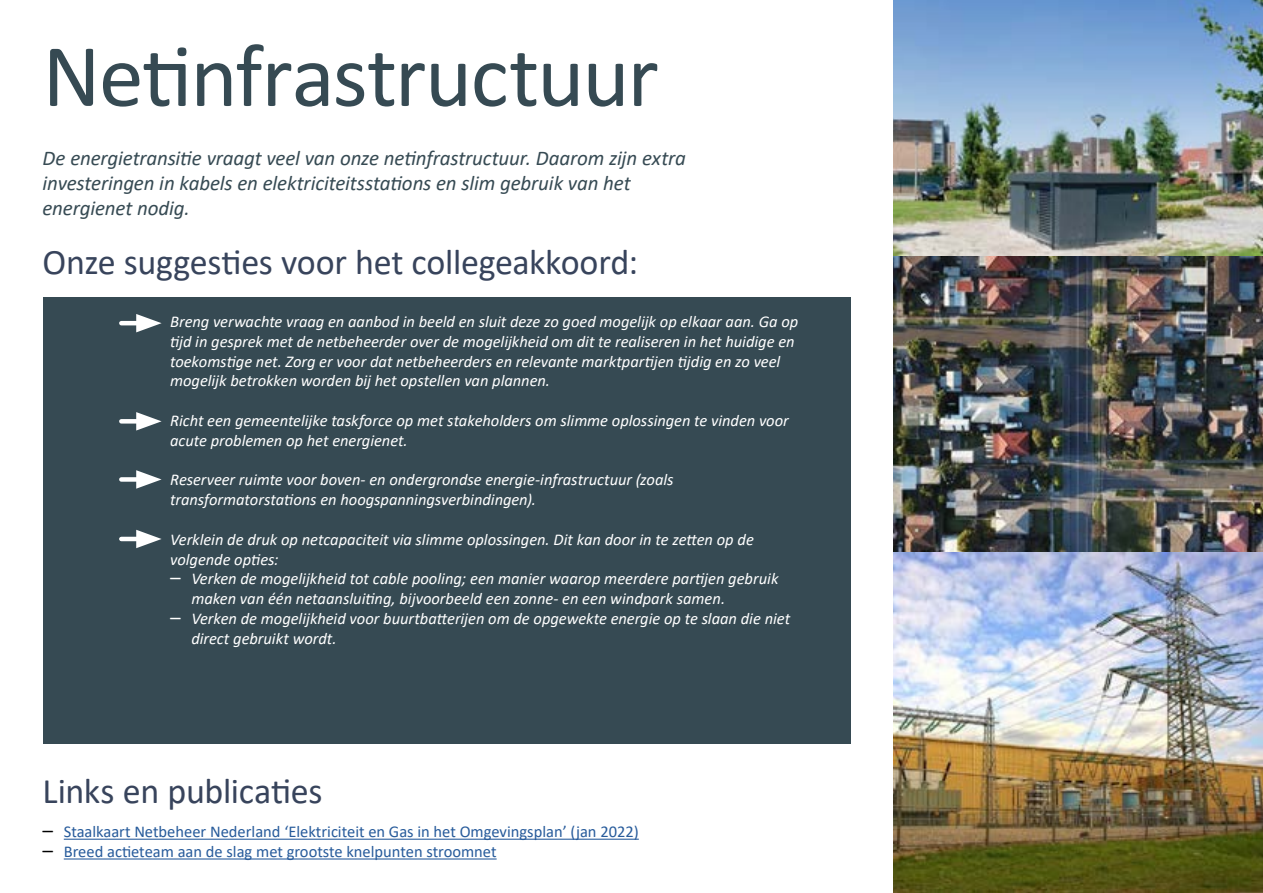
<style>
.page{position:relative;width:1263px;height:893px;background:#fff}
.page>*{position:absolute;margin:0;border:0;box-sizing:border-box;transform-origin:0 0}
.t1{font:90px "Calibri";letter-spacing:-.02em;color:#364a53}
.t2{font:36px "Calibri";letter-spacing:-.01em;color:#38445c}
.t3{font:italic 21px/25.2px "Calibri";letter-spacing:-.005em;color:#364a53}
.t4{font:italic 16.5px/19.8px "Calibri";color:#fff}
.t5{font:16.5px/19.8px "Calibri";color:#275b9b}
.s1{font-style:normal}
.s2{color:#000}
</style>
<div class="page">
<div style="left:43px;top:298px;width:807px;height:446px;background:#364a53"></div>
<hr style="left:121px;top:321px;width:26px;height:4px;background:#fff">
<svg style="left:136px;top:314px;width:26px;height:18px"></svg>
<div style="left:121px;top:419px;width:26px;height:5px;background:#fff"></div>
<svg style="left:136px;top:412px;width:26px;height:19px"></svg>
<div style="left:121px;top:477px;width:26px;height:5px;background:#fff"></div>
<svg style="left:136px;top:470px;width:26px;height:19px"></svg>
<hr style="left:121px;top:537px;width:26px;height:4px;background:#fff">
<svg style="left:136px;top:530px;width:26px;height:18px"></svg>
<img style="left:893px;top:255px;width:370px;height:298px">
<img style="left:893px;top:0;width:370px;height:255px">
<img style="left:893px;top:553px;width:370px;height:340px">
<hr style="left:64px;top:839px;width:575px;height:1px;background:#275b9b">
<hr style="left:64px;top:858px;width:433px;height:1px;background:#275b9b">
<h1 class="t1" style="left:43px;top:13px;width:618px">Netinfrastructuur</h1>
<p class="t3" style="left:43px;top:144px;width:645px">De energietransitie vraagt veel van onze netinfrastructuur. Daarom zijn extra investeringen in kabels en elektriciteitsstations en slim gebruik van het energienet nodig.</p>
<h2 class="t2" style="left:43px;top:237px;width:597px">Onze suggesties voor het collegeakkoord:</h2>
<p class="t4" style="left:170px;top:311px;width:630px">Breng verwachte vraag en aanbod in beeld en sluit deze zo goed mogelijk op elkaar aan. Ga op tijd in gesprek met de netbeheerder over de mogelijkheid om dit te realiseren in het huidige en toekomstige net. Zorg er voor dat netbeheerders en relevante marktpartijen tijdig en zo veel mogelijk betrokken worden bij het opstellen van plannen.</p>
<p class="t4" style="left:170px;top:410px;width:620px">Richt een gemeentelijke taskforce op met stakeholders om slimme oplossingen te vinden voor acute problemen op het energienet.</p>
<p class="t4" style="left:170px;top:469px;width:505px">Reserveer ruimte voor boven- en ondergrondse energie-infrastructuur (zoals transformatorstations en hoogspanningsverbindingen).</p>
<p class="t4" style="left:170px;top:529px;width:585px">Verklein de druk op netcapaciteit via slimme oplossingen. Dit kan door in te zetten op de</p>
<p class="t4" style="left:170px;top:549px;width:110px">volgende opties:</p>
<p class="t4" style="left:170px;top:568px;width:610px"><span class="s1">ꟷ</span> Verken de mogelijkheid tot cable pooling; een manier waarop meerdere partijen gebruik</p>
<p class="t4" style="left:191px;top:588px;width:535px">maken van één netaansluiting, bijvoorbeeld een zonne- en een windpark samen.</p>
<p class="t4" style="left:170px;top:608px;width:622px"><span class="s1">ꟷ</span> Verken de mogelijkheid voor buurtbatterijen om de opgewekte energie op te slaan die niet</p>
<p class="t4" style="left:191px;top:628px;width:147px">direct gebruikt wordt.</p>
<h2 class="t2" style="left:43px;top:766px;width:281px">Links en publicaties</h2>
<p class="t5" style="left:43px;top:821px;width:598px"><span class="s2">ꟷ</span> Staalkaart Netbeheer Nederland ‘Elektriciteit en Gas in het Omgevingsplan’ (jan 2022) <span class="s2">ꟷ</span> Breed actieteam aan de slag met grootste knelpunten stroomnet</p>
</div>
